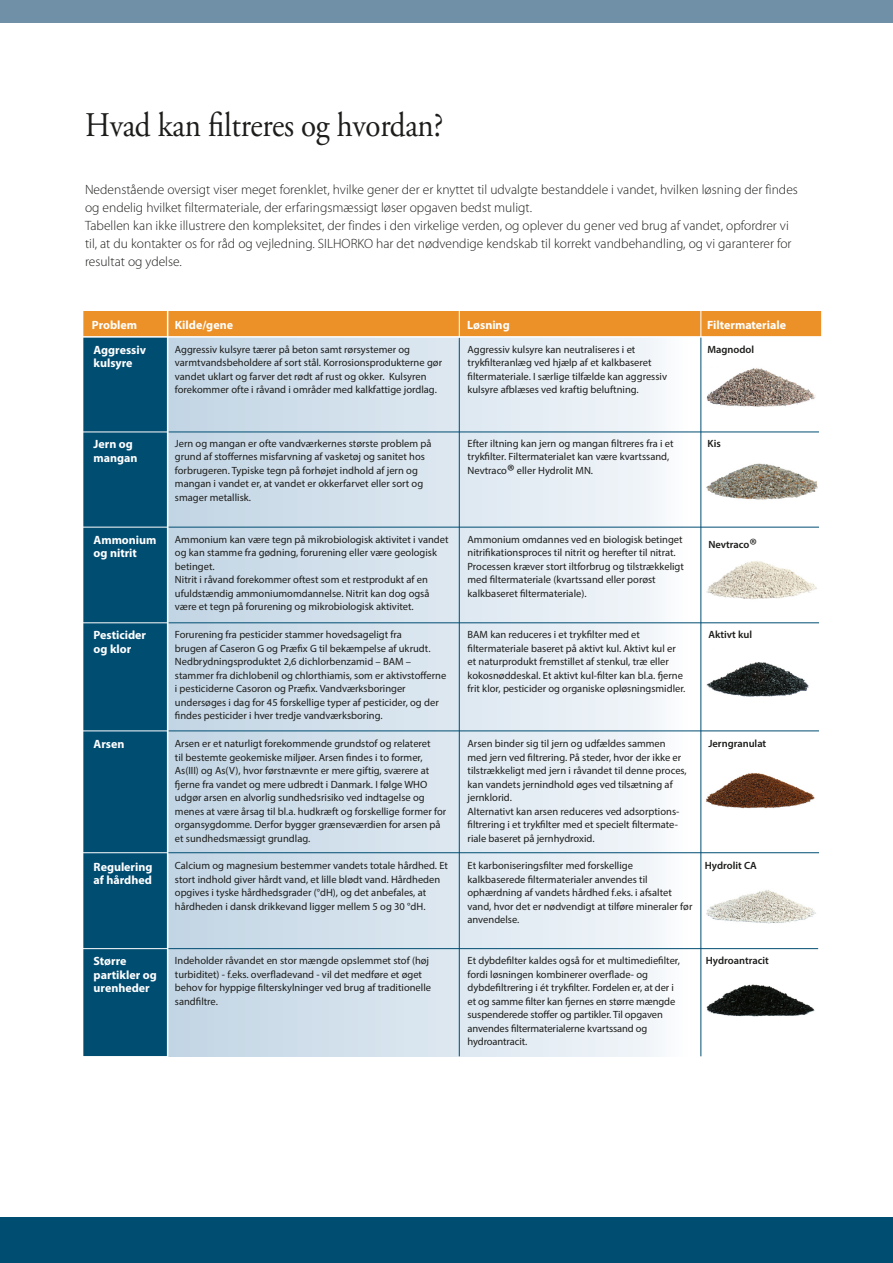
<style>
.page{position:relative;width:893px;height:1263px;background:#fff}
.page>*{position:absolute;margin:0;border:0;box-sizing:border-box;transform-origin:0 0}
.t1{font:34.5px "Adobe Garamond Pro";letter-spacing:-.01em;color:#1d1d1b;scale:.9 1}
.t2{font:300 13.5px/18px "Myriad Pro";color:#1d1d1b}
.t3{font:700 12px/13.5px "Myriad Pro";color:#fff}
.t4{font:10.5px/13.5px "Myriad Pro";color:#1d1d1b}
.t5{font:600 10.5px "Myriad Pro";color:#1d1d1b}
.s1{font-size:18px}
.s2{font-weight:400;font-size:18px}
</style>
<div class="page">
<div style="left:0;top:0;width:893px;height:23px;background:#6f90a7"></div>
<div style="left:0;top:1217px;width:893px;height:46px;background:#004d72"></div>
<svg style="left:83px;top:338px;width:84px;height:718px;background:#0f577a"></svg>
<div style="left:167px;top:337px;width:535px;height:719px;background:linear-gradient(to right,#c0d3e3,#f6f9fc)"></div>
<hr style="left:81px;top:432px;width:87px;height:1px;background:#fff">
<hr style="left:80px;top:527px;width:88px;height:1px;background:#fff">
<hr style="left:80px;top:622px;width:88px;height:1px;background:#fff">
<hr style="left:80px;top:730px;width:88px;height:1px;background:#fff">
<hr style="left:79px;top:852px;width:88px;height:1px;background:#fff">
<hr style="left:78px;top:948px;width:90px;height:1px;background:#fff">
<div style="left:83px;top:311px;width:738px;height:25px;background:#eb9128"></div>
<hr style="left:168px;top:852px;width:651px;height:1px;background:#004d72">
<hr style="left:168px;top:948px;width:650px;height:1px;background:#004d72">
<hr style="left:168px;top:730px;width:651px;height:1px;background:#004d72">
<hr style="left:168px;top:622px;width:651px;height:1px;background:#004d72">
<hr style="left:168px;top:527px;width:651px;height:1px;background:#004d72">
<hr style="left:168px;top:432px;width:651px;height:1px;background:#004d72">
<hr style="left:167px;top:310px;width:1px;height:750px;background:#fff">
<hr style="left:459px;top:338px;width:1px;height:718px;background:#004d72">
<hr style="left:83px;top:336px;width:739px;height:2px;background:#fff">
<img style="left:706px;top:463px;width:112px;height:37px">
<img style="left:706px;top:662px;width:103px;height:35px">
<img style="left:706px;top:984px;width:109px;height:33px">
<img style="left:707px;top:890px;width:109px;height:34px">
<img style="left:706px;top:561px;width:111px;height:39px">
<img style="left:706px;top:368px;width:110px;height:39px">
<img style="left:706px;top:773px;width:109px;height:36px">
<hr style="left:700px;top:338px;width:1px;height:718px;background:#004d72">
<p class="t1" style="left:85px;top:104px;width:400px">Hvad kan filtreres og hvordan?</p>
<p class="t2" style="left:85px;top:180px;width:714px">Nedenstående oversigt viser meget forenklet, hvilke gener der er knyttet til udvalgte bestanddele i vandet, hvilken løsning der findes og endelig hvilket filtermateriale, der erfaringsmæssigt løser opgaven bedst muligt.</p>
<p class="t2" style="left:85px;top:216px;width:708px">Tabellen kan ikke illustrere den kompleksitet, der findes i den virkelige verden, og oplever du gener ved brug af vandet, opfordrer vi til, at du kontakter os for råd og vejledning. SILHORKO har det nødvendige kendskab til korrekt vandbehandling, og vi garanterer for resultat og ydelse.</p>
<p class="t3" style="left:92px;top:317px;width:47px">Problem</p>
<p class="t3" style="left:467px;top:317px;width:44px">Løsning</p>
<p class="t3" style="left:707px;top:317px;width:80px">Filtermateriale</p>
<p class="t3" style="left:175px;top:318px;width:60px">Kilde/gene</p>
<p class="t3" style="left:94px;top:342px;width:54px">Aggressiv kulsyre</p>
<p class="t4" style="left:175px;top:342px;width:269px">Aggressiv kulsyre tærer på beton samt rørsystemer og varmtvandsbeholdere af sort stål. Korrosionsprodukterne gør vandet uklart og farver det rødt af rust og okker. Kulsyren forekommer ofte i råvand i områder med kalkfattige jordlag.</p>
<p class="t4" style="left:468px;top:342px;width:201px">Aggressiv kulsyre kan neutraliseres i et trykfilteranlæg ved hjælp af et kalkbaseret filtermateriale. I særlige tilfælde kan aggressiv kulsyre afblæses ved kraftig beluftning.</p>
<p class="t3" style="left:94px;top:437px;width:46px">Jern og mangan</p>
<p class="t4" style="left:175px;top:436px;width:258px">Jern og mangan er ofte vandværkernes største problem på grund af stoffernes misfarvning af vasketøj og sanitet hos forbrugeren. Typiske tegn på forhøjet indhold af jern og mangan i vandet er, at vandet er okkerfarvet eller sort og smager metallisk.</p>
<p class="t4" style="left:468px;top:436px;width:208px">Efter iltning kan jern og mangan filtreres fra i et trykfilter. Filtermaterialet kan være kvartssand,<br>Nevtraco<span class="s1">®</span> eller Hydrolit MN.</p>
<p class="t5" style="left:708px;top:342px;width:48px">Magnodol</p>
<p class="t5" style="left:708px;top:437px;width:15px">Kis</p>
<p class="t3" style="left:94px;top:533px;width:64px">Ammonium og nitrit</p>
<p class="t3" style="left:94px;top:628px;width:54px">Pesticider</p>
<p class="t3" style="left:94px;top:642px;width:39px">og klor</p>
<p class="t3" style="left:94px;top:737px;width:32px">Arsen</p>
<p class="t4" style="left:175px;top:532px;width:275px">Ammonium kan være tegn på mikrobiologisk aktivitet i vandet og kan stamme fra gødning, forurening eller være geologisk betinget.</p>
<p class="t4" style="left:175px;top:573px;width:256px">Nitrit i råvand forekommer oftest som et restprodukt af en ufuldstændig ammoniumomdannelse. Nitrit kan dog også være et tegn på forurening og mikrobiologisk aktivitet.</p>
<p class="t4" style="left:468px;top:532px;width:218px">Ammonium omdannes ved en biologisk betinget nitrifikationsproces til nitrit og herefter til nitrat.<br>Processen kræver stort iltforbrug og tilstrækkeligt med filtermateriale (kvartssand eller porøst kalkbaseret filtermateriale).</p>
<p class="t4" style="left:468px;top:628px;width:174px">BAM kan reduceres i et trykfilter med et</p>
<p class="t5" style="left:708px;top:628px;width:45px">Aktivt kul</p>
<p class="t4" style="left:468px;top:641px;width:219px">filtermateriale baseret på aktivt kul. Aktivt kul er et naturprodukt fremstillet af stenkul, træ eller kokosnøddeskal. Et aktivt kul-filter kan bl.a. fjerne frit klor, pesticider og organiske opløsningsmidler.</p>
<p class="t5" style="left:708px;top:538px;width:50px">Nevtraco<span class="s2">®</span></p>
<p class="t4" style="left:175px;top:628px;width:273px">Forurening fra pesticider stammer hovedsageligt fra<br>brugen af Caseron G og Præfix G til bekæmpelse af ukrudt.<br>Nedbrydningsproduktet 2,6 dichlorbenzamid – BAM – stammer fra dichlobenil og chlorthiamis, som er aktivstofferne i pesticiderne Casoron og Præfix. Vandværksboringer undersøges i dag for 45 forskellige typer af pesticider, og der findes pesticider i hver tredje vandværksboring.</p>
<p class="t4" style="left:175px;top:737px;width:273px">Arsen er et naturligt forekommende grundstof og relateret<br>til bestemte geokemiske miljøer. Arsen findes i to former, As(III) og As(V), hvor førstnævnte er mere giftig, sværere at fjerne fra vandet og mere udbredt i Danmark. I følge WHO udgør arsen en alvorlig sundhedsrisiko ved indtagelse og menes at være årsag til bl.a. hudkræft og forskellige former for organsygdomme. Derfor bygger grænseværdien for arsen på et sundhedsmæssigt grundlag.</p>
<p class="t4" style="left:468px;top:737px;width:221px">Arsen binder sig til jern og udfældes sammen med jern ved filtrering. På steder, hvor der ikke er tilstrækkeligt med jern i råvandet til denne proces, kan vandets jernindhold øges ved tilsætning af jernklorid.</p>
<p class="t5" style="left:708px;top:737px;width:59px">Jerngranulat</p>
<p class="t4" style="left:468px;top:804px;width:213px">Alternativt kan arsen reduceres ved adsorptions&shy;filtrering i et trykfilter med et specielt filtermate&shy;riale baseret på jernhydroxid.</p>
<p class="t3" style="left:94px;top:859px;width:61px">Regulering af hårdhed</p>
<p class="t4" style="left:175px;top:859px;width:275px">Calcium og magnesium bestemmer vandets totale hårdhed. Et stort indhold giver hårdt vand, et lille blødt vand. Hårdheden opgives i tyske hårdhedsgrader (°dH), og det anbefales, at hårdheden i dansk drikkevand ligger mellem 5 og 30 °dH.</p>
<p class="t4" style="left:468px;top:859px;width:226px">Et karboniseringsfilter med forskellige kalkbaserede filtermaterialer anvendes til ophærdning af vandets hårdhed f.eks. i afsaltet vand, hvor det er nødvendigt at tilføre mineraler før anvendelse.</p>
<p class="t5" style="left:705px;top:859px;width:54px">Hydrolit CA</p>
<p class="t3" style="left:94px;top:954px;width:65px">Større partikler og urenheder</p>
<p class="t4" style="left:175px;top:953px;width:258px">Indeholder råvandet en stor mængde opslemmet stof (høj turbiditet) - f.eks. overfladevand - vil det medføre et øget behov for hyppige filterskylninger ved brug af traditionelle sandfiltre.</p>
<p class="t4" style="left:468px;top:953px;width:214px">Et dybdefilter kaldes også for et multimediefilter, fordi løsningen kombinerer overflade- og dybdefiltrering i ét trykfilter. Fordelen er, at der i et og samme filter kan fjernes en større mængde suspenderede stoffer og partikler. Til opgaven anvendes filtermaterialerne kvartssand og hydroantracit.</p>
<p class="t5" style="left:706px;top:954px;width:64px">Hydroantracit</p>
</div>
